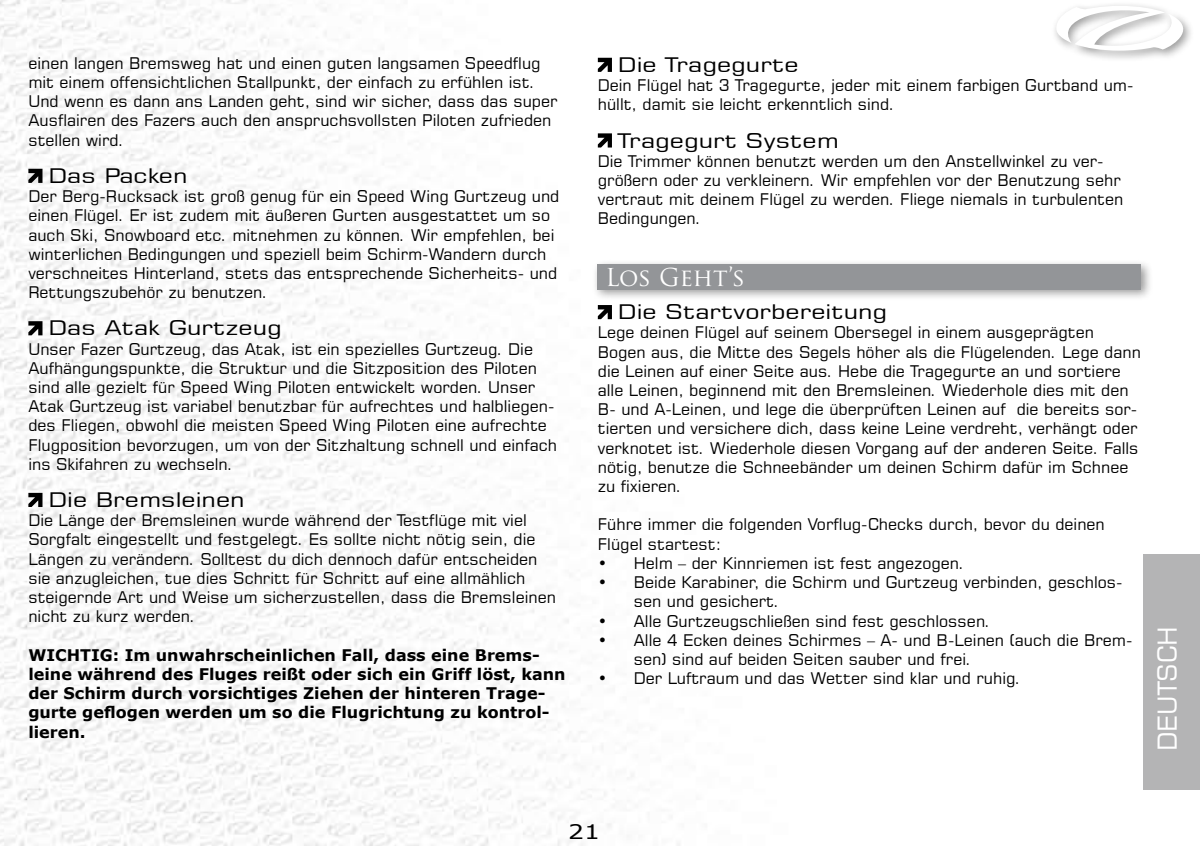
<style>
.page{position:relative;width:1200px;height:846px;background:#fff}
.page>*{position:absolute;margin:0;border:0;box-sizing:border-box;transform-origin:0 0}
.t1{font:26px "Square 721 BT";color:#fff}
.t2{font:24px "Trajan Pro";color:#fff}
.t3{font:20px "Square 721 BT";color:#000;scale:1.25 1}
.t4{font:20px "Verdana";color:#000;scale:1.25 1}
.t5{font:16px/19.2px "Square 721 BT";color:#000}
.t6{font:700 16px/19.2px "Verdana";color:#000}
</style>
<div class="page">
<img style="left:0;top:0;width:680px;height:846px">
<div style="left:1049px;top:0;width:144px;height:63px;background:#000;opacity:.4"></div>
<svg style="left:1053px;top:5px;width:140px;height:46px"></svg>
<div style="left:592px;top:259px;width:560px;height:42px;background:#000;opacity:.4"></div>
<div style="left:597px;top:264px;width:543px;height:25px;background:#939598"></div>
<div style="left:1142px;top:554px;width:57px;height:236px;background:#b4b4b5"></div>
<svg style="left:597px;top:58px;width:14px;height:14px"></svg>
<svg style="left:597px;top:133px;width:14px;height:14px"></svg>
<svg style="left:597px;top:305px;width:14px;height:14px"></svg>
<svg style="left:28px;top:169px;width:14px;height:14px"></svg>
<svg style="left:28px;top:321px;width:14px;height:14px"></svg>
<svg style="left:28px;top:493px;width:14px;height:14px"></svg>
<p class="t5" style="left:28px;top:53px;width:530px">einen langen Bremsweg hat und einen guten langsamen Speedflug mit einem offensichtlichen Stallpunkt, der einfach zu erfühlen ist.<br>Und wenn es dann ans Landen geht, sind wir sicher, dass das super Ausflairen des Fazers auch den anspruchsvollsten Piloten zufrieden stellen wird.</p>
<p class="t3" style="left:48px;top:163px;width:113px">Das Packen</p>
<p class="t5" style="left:28px;top:186px;width:532px">Der Berg-Rucksack ist groß genug für ein Speed Wing Gurtzeug und einen Flügel. Er ist zudem mit äußeren Gurten ausgestattet um so auch Ski, Snowboard etc. mitnehmen zu können. Wir empfehlen, bei winterlichen Bedingungen und speziell beim Schirm-Wandern durch verschneites Hinterland, stets das entsprechende Sicherheits- und Rettungszubehör zu benutzen.</p>
<p class="t3" style="left:48px;top:315px;width:188px">Das Atak Gurtzeug</p>
<p class="t5" style="left:28px;top:339px;width:530px">Unser Fazer Gurtzeug, das Atak, ist ein spezielles Gurtzeug. Die Aufhängungspunkte, die Struktur und die Sitzposition des Piloten sind alle gezielt für Speed Wing Piloten entwickelt worden. Unser Atak Gurtzeug ist variabel benutzbar für aufrechtes und halbliegen&shy;des Fliegen, obwohl die meisten Speed Wing Piloten eine aufrechte Flugposition bevorzugen, um von der Sitzhaltung schnell und einfach ins Skifahren zu wechseln.</p>
<p class="t3" style="left:48px;top:487px;width:158px">Die Bremsleinen</p>
<p class="t5" style="left:28px;top:510px;width:529px">Die Länge der Bremsleinen wurde während der Testflüge mit viel Sorgfalt eingestellt und festgelegt. Es sollte nicht nötig sein, die Längen zu verändern. Solltest du dich dennoch dafür entscheiden sie anzugleichen, tue dies Schritt für Schritt auf eine allmählich steigernde Art und Weise um sicherzustellen, dass die Bremsleinen nicht zu kurz werden.</p>
<p class="t6" style="left:28px;top:645px;width:538px">WICHTIG: Im unwahrscheinlichen Fall, dass eine Brems&shy;leine während des Fluges reißt oder sich ein Griff löst, kann der Schirm durch vorsichtiges Ziehen der hinteren Trage&shy;gurte geflogen werden um so die Flugrichtung zu kontrol&shy;lieren.</p>
<p class="t3" style="left:617px;top:52px;width:146px">Die Tragegurte</p>
<p class="t5" style="left:597px;top:75px;width:537px">Dein Flügel hat 3 Tragegurte, jeder mit einem farbigen Gurtband um&shy;hüllt, damit sie leicht erkenntlich sind.</p>
<p class="t3" style="left:617px;top:128px;width:178px">Tragegurt System</p>
<p class="t5" style="left:597px;top:151px;width:527px">Die Trimmer können benutzt werden um den Anstellwinkel zu ver&shy;größern oder zu verkleinern. Wir empfehlen vor der Benutzung sehr vertraut mit deinem Flügel zu werden. Fliege niemals in turbulenten Bedingungen.</p>
<h2 class="t2" style="left:605px;top:262px;width:141px">Los Geht’s</h2>
<p class="t3" style="left:617px;top:299px;width:217px">Die Startvorbereitung</p>
<p class="t5" style="left:597px;top:323px;width:544px">Lege deinen Flügel auf seinem Obersegel in einem ausgeprägten Bogen aus, die Mitte des Segels höher als die Flügelenden. Lege dann die Leinen auf einer Seite aus. Hebe die Tragegurte an und sortiere alle Leinen, beginnend mit den Bremsleinen. Wiederhole dies mit den B- und A-Leinen, und lege die überprüften Leinen auf die bereits sor&shy;tierten und versichere dich, dass keine Leine verdreht, verhängt oder verknotet ist. Wiederhole diesen Vorgang auf der anderen Seite. Falls nötig, benutze die Schneebänder um deinen Schirm dafür im Schnee zu fixieren.</p>
<p class="t5" style="left:597px;top:515px;width:508px">Führe immer die folgenden Vorflug-Checks durch, bevor du deinen<br>Flügel startest:</p>
<p class="t5" style="left:597px;top:553px;width:368px">• Helm – der Kinnriemen ist fest angezogen.</p>
<p class="t5" style="left:633px;top:572px;width:490px;text-indent:-36px">• Beide Karabiner, die Schirm und Gurtzeug verbinden, geschlos&shy;sen und gesichert.</p>
<p class="t5" style="left:597px;top:611px;width:394px">• Alle Gurtzeugschließen sind fest geschlossen.</p>
<p class="t5" style="left:633px;top:630px;width:500px;text-indent:-36px">• Alle 4 Ecken deines Schirmes – A- und B-Leinen (auch die Brem&shy;sen) sind auf beiden Seiten sauber und frei.</p>
<p class="t5" style="left:597px;top:668px;width:424px">• Der Luftraum und das Wetter sind klar und ruhig.</p>
<h1 class="t1" style="left:1150px;top:751px;width:127px;rotate:-90deg">DEUTSCH</h1>
<p class="t4" style="left:568px;top:818px;width:27px">21</p>
</div>
